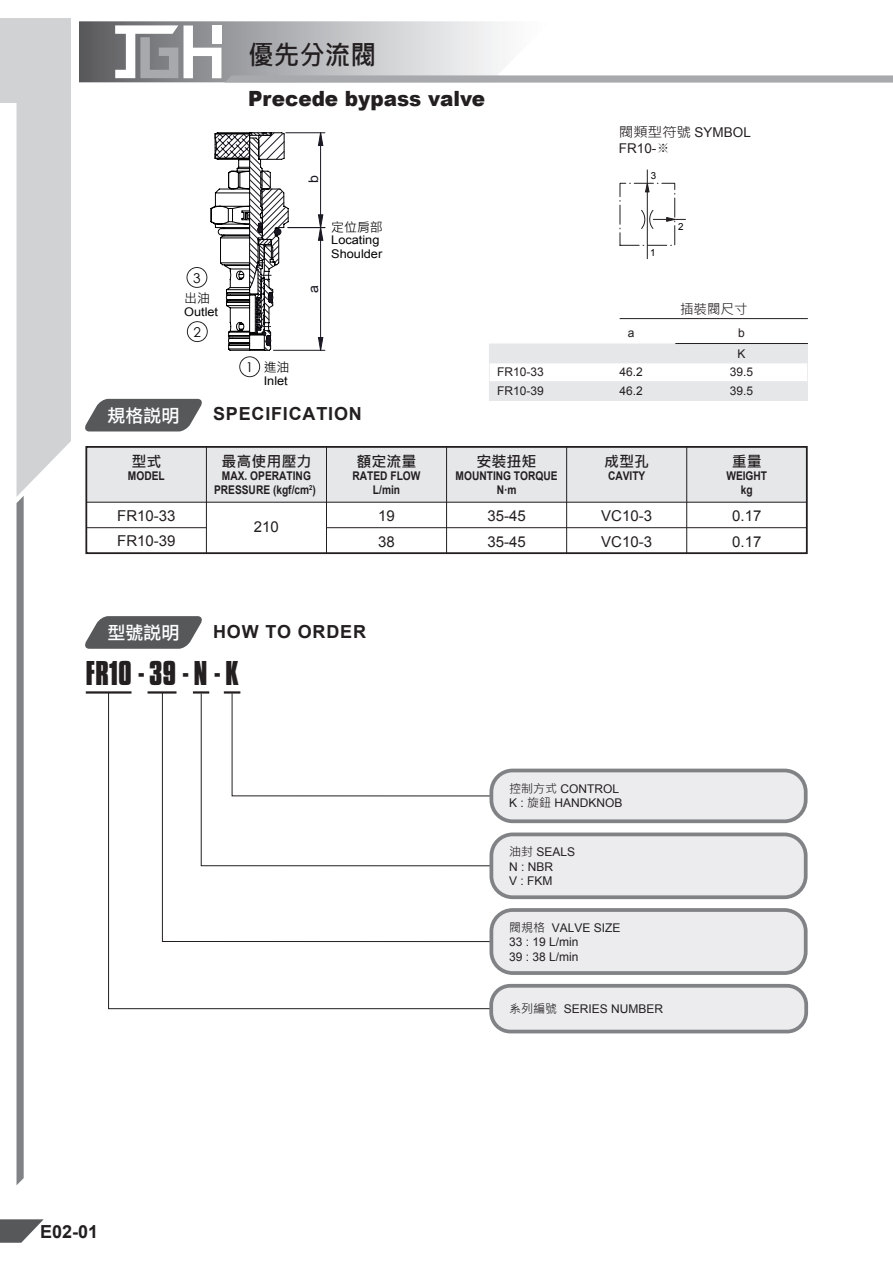
<style>
.page{position:relative;width:893px;height:1263px;background:#fff}
.page>*{position:absolute;margin:0;border:0;box-sizing:border-box;transform-origin:0 0}
.t1{font:36px "Compacta Bold Plain";color:#231f20}
.t2{font:700 27px "Microsoft Jheng Hei";color:#231f20;scale:.95 1}
.t3{font:900 21px "Arial";color:#231f20;scale:.95 1}
.t4{font:700 18px "Arial";letter-spacing:.045em;color:#231f20}
.t5{font:18px "DF Li Hei Md WIN BF";color:#fff}
.t6{font:15px/25.5px "Arial";color:#231f20}
.t7{font:700 15px "Microsoft Jheng Hei";color:#231f20}
.t8{font:13.5px/16.2px "Arial";color:#231f20}
.t9{font:13.5px "Microsoft Jheng Hei";color:#231f20}
.t10{font:13.5px "Century Gothic";color:#030303}
.t11{font:13.2px "Arial";color:#1b1823;scale:1.07 1}
.t12{font:12.9px "Microsoft Jheng Hei";color:#030303}
.t13{font:12px/14.4px "Arial";color:#231f20}
.t14{font:700 12px/14.4px "Arial";color:#231f20;text-align:center;scale:.85 1}
.t15{font:12px/13.4px "Arial";color:#030303;scale:1.07 1}
.t16{font:9.75px "Arial";color:#030303}
.s1{font-family:"Microsoft Jheng Hei"}
.s2{font-family:"Adobe Ming Std";font-weight:300}
</style>
<div class="page">
<svg style="left:0;top:1219px;width:44px;height:24px"></svg>
<svg style="left:17px;top:18px;width:54px;height:1167px"></svg>
<div style="left:0;top:18px;width:68px;height:84px;background:#d1d2d4"></div>
<svg style="left:79px;top:21px;width:814px;height:62px"></svg>
<svg style="left:85px;top:616px;width:117px;height:33px;background:#6d6d6f"></svg>
<svg style="left:85px;top:399px;width:117px;height:32px;background:#6b6c6d"></svg>
<hr style="left:148px;top:691px;width:29px;height:3px;background:#231f20">
<hr style="left:224px;top:691px;width:16px;height:3px;background:#231f20">
<hr style="left:193px;top:691px;width:16px;height:3px;background:#231f20">
<div style="left:491px;top:770px;width:315px;height:51px;background:#ececee;border-radius:21px"></div>
<div style="left:489px;top:769px;width:319px;height:54px;border:4px solid #808285;border-radius:21px"></div>
<div style="left:491px;top:834px;width:315px;height:63px;background:#ececee;border-radius:21px"></div>
<div style="left:489px;top:832px;width:319px;height:67px;border:4px solid #808285;border-radius:21px"></div>
<div style="left:491px;top:910px;width:315px;height:63px;background:#ececee;border-radius:21px"></div>
<div style="left:489px;top:908px;width:319px;height:67px;border:4px solid #808285;border-radius:21px"></div>
<div style="left:86px;top:447px;width:721px;height:55px;background:#e6e7e9"></div>
<div style="left:85px;top:446px;width:723px;height:108px;border:2px solid #231f20"></div>
<hr style="left:86px;top:502px;width:721px;height:1px;background:#231f20">
<hr style="left:327px;top:527px;width:480px;height:1px;background:#231f20">
<hr style="left:86px;top:527px;width:120px;height:1px;background:#231f20">
<hr style="left:206px;top:447px;width:1px;height:106px;background:#231f20">
<hr style="left:326px;top:447px;width:1px;height:106px;background:#231f20">
<hr style="left:446px;top:447px;width:1px;height:106px;background:#231f20">
<hr style="left:566px;top:447px;width:1px;height:106px;background:#231f20">
<hr style="left:686px;top:447px;width:1px;height:106px;background:#231f20">
<hr style="left:86px;top:691px;width:45px;height:3px;background:#231f20">
<svg style="left:108px;top:692px;width:383px;height:317px"></svg>
<div style="left:491px;top:986px;width:315px;height:45px;background:#ececee;border-radius:19px"></div>
<div style="left:489px;top:984px;width:319px;height:49px;border:4px solid #808285;border-radius:19px"></div>
<svg style="left:489px;top:343px;width:319px;height:58px"></svg>
<hr style="left:620px;top:318px;width:188px;height:1px;background:#231f20">
<hr style="left:675px;top:343px;width:133px;height:1px;background:#231f20">
<hr style="left:273px;top:350px;width:52px;height:1px;background:#1b1823">
<hr style="left:320px;top:133px;width:1px;height:95px;background:#1b1823">
<hr style="left:288px;top:227px;width:37px;height:1px;background:#1b1823">
<hr style="left:286px;top:132px;width:39px;height:1px;background:#1b1823">
<svg style="left:318px;top:214px;width:5px;height:137px"></svg>
<svg style="left:318px;top:132px;width:5px;height:14px"></svg>
<svg style="left:186px;top:132px;width:103px;height:245px"></svg>
<hr style="left:647px;top:170px;width:1px;height:89px;background:#231f20">
<hr style="left:653px;top:219px;width:32px;height:1px;background:#231f20">
<svg style="left:641px;top:210px;width:12px;height:19px"></svg>
<svg style="left:666px;top:217px;width:10px;height:5px"></svg>
<svg style="left:645px;top:182px;width:4px;height:10px"></svg>
<div style="left:620px;top:183px;width:55px;height:62px;border:1px dashed #231f20"></div>
<h2 class="t2" style="left:248px;top:38px;width:136px">優先分流閥</h2>
<h3 class="t3" style="left:248px;top:83px;width:251px">Precede bypass valve</h3>
<p class="t11" style="left:305px;top:183px;width:9px;rotate:-90deg">b</p>
<p class="t8" style="left:619px;top:124px;width:134px"><span class="s1">閥類型符號</span> SYMBOL<br>FR10-<span class="s2">※</span></p>
<p class="t16" style="left:651px;top:169px;width:7px">3</p>
<p class="t10" style="left:193px;top:268px;width:9px">3</p>
<p class="t12" style="left:184px;top:290px;width:27px">出油</p>
<p class="t15" style="left:184px;top:305px;width:33px">Outlet</p>
<p class="t10" style="left:194px;top:322px;width:9px">2</p>
<p class="t11" style="left:305px;top:293px;width:9px;rotate:-90deg">a</p>
<p class="t12" style="left:331px;top:219px;width:53px">定位肩部</p>
<p class="t15" style="left:331px;top:233px;width:49px">Locating<br>Shoulder</p>
<p class="t10" style="left:246px;top:358px;width:9px">1</p>
<p class="t12" style="left:264px;top:359px;width:27px">進油</p>
<p class="t15" style="left:264px;top:374px;width:24px">Inlet</p>
<h3 class="t5" style="left:107px;top:406px;width:73px">規格說明</h3>
<h3 class="t4" style="left:213px;top:402px;width:150px">SPECIFICATION</h3>
<p class="t16" style="left:650px;top:247px;width:7px">1</p>
<p class="t16" style="left:678px;top:221px;width:7px">2</p>
<p class="t9" style="left:680px;top:301px;width:69px">插裝閥尺寸</p>
<p class="t13" style="left:628px;top:326px;width:8px">a</p>
<p class="t13" style="left:738px;top:323px;width:10px;line-height:20.7px">b<br>K</p>
<p class="t13" style="left:497px;top:362px;width:48px;line-height:19.2px">FR10-33<br>FR10-39</p>
<p class="t13" style="left:619px;top:362px;width:25px;line-height:19.2px">46.2<br>46.2</p>
<p class="t13" style="left:730px;top:362px;width:25px;line-height:19.2px">39.5<br>39.5</p>
<p class="t7" style="left:131px;top:452px;width:31px">型式</p>
<p class="t14" style="left:128px;top:469px;width:45px">MODEL</p>
<p class="t6" style="left:117px;top:503px;width:60px;line-height:25px">FR10-33<br>FR10-39</p>
<p class="t7" style="left:221px;top:452px;width:91px">最高使用壓力</p>
<p class="t14" style="left:214px;top:469px;width:121px">MAX. OPERATING<br>PRESSURE (kgf/cm<sup>2</sup>)</p>
<p class="t7" style="left:357px;top:452px;width:62px">額定流量</p>
<p class="t14" style="left:353px;top:469px;width:81px">RATED FLOW<br>L/min</p>
<p class="t6" style="left:254px;top:514px;width:27px">210</p>
<p class="t6" style="left:378px;top:503px;width:18px">19<br>38</p>
<h3 class="t5" style="left:108px;top:624px;width:73px">型號說明</h3>
<h3 class="t4" style="left:213px;top:619px;width:154px">HOW TO ORDER</h3>
<h1 class="t1" style="left:86px;top:654px;width:155px">FR10 - 39 - N - K</h1>
<p class="t7" style="left:477px;top:452px;width:61px">安裝扭矩</p>
<p class="t14" style="left:456px;top:469px;width:121px">MOUNTING TORQUE<br>N·m</p>
<p class="t6" style="left:487px;top:503px;width:40px">35-45<br>35-45</p>
<p class="t6" style="left:732px;top:503px;width:31px">0.17<br>0.17</p>
<p class="t7" style="left:732px;top:452px;width:31px">重量</p>
<p class="t14" style="left:726px;top:469px;width:50px">WEIGHT kg</p>
<p class="t7" style="left:604px;top:452px;width:46px">成型孔</p>
<p class="t14" style="left:608px;top:469px;width:46px">CAVITY</p>
<p class="t6" style="left:601px;top:503px;width:52px">VC10-3<br>VC10-3</p>
<p class="t13" style="left:509px;top:782px;width:115px"><span class="s1">控制方式</span> CONTROL<br>K : <span class="s1">旋鈕</span> HANDKNOB</p>
<p class="t13" style="left:509px;top:845px;width:68px"><span class="s1">油封</span> SEALS<br>N : NBR<br>V : FKM</p>
<p class="t13" style="left:509px;top:921px;width:113px"><span class="s1">閥規格</span> VALVE SIZE<br>33 : 19 L/min<br>39 : 38 L/min</p>
<p class="t13" style="left:509px;top:1001px;width:156px"><span class="s1">系列編號</span> SERIES NUMBER</p>
<h3 class="t4" style="left:40px;top:1220px;width:60px">E02-01</h3>
</div>
